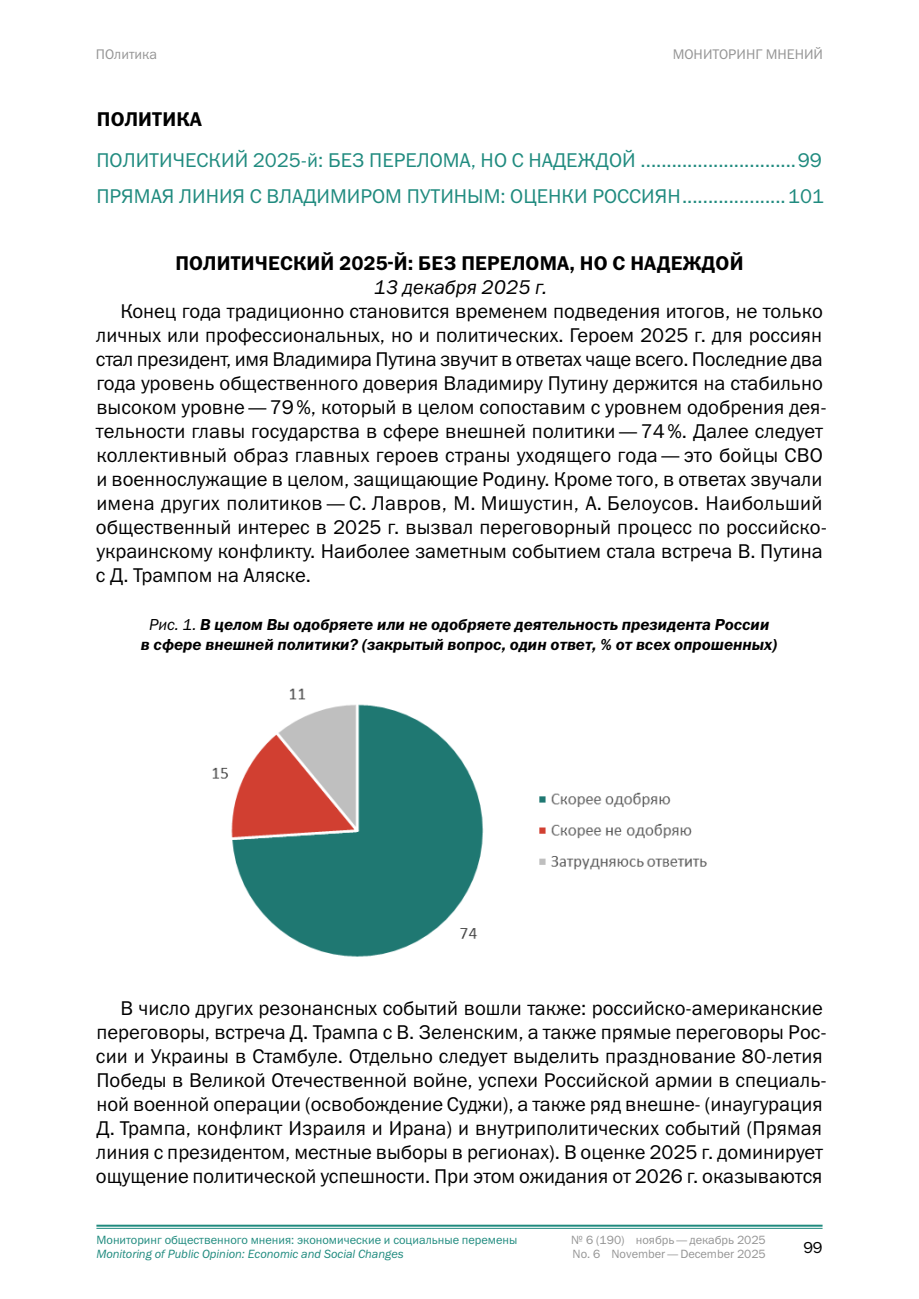
<style>
.page{position:relative;width:919px;height:1299px;background:#fff}
.page>*{position:absolute;margin:0;border:0;box-sizing:border-box;transform-origin:0 0}
.GENERAL_TEXT{font:20px/24px "Franklin Gothic ITC";color:#000}
.Digest_-_Article_tit{font:20px "Franklin Gothic ITC";color:#208b7f}
.Digest_-_Article_tit-2{font:600 20px "Franklin Gothic ITC";letter-spacing:.01em;color:#000}
.Digest_-_Article_dat{font:italic 20px "Franklin Gothic ITC";color:#000}
.Digest_-_Razdel{font:600 20px "Franklin Gothic ITC";letter-spacing:.01em;color:#000}
.Picture_number_and_t{font:italic 600 16px/19.2px "Franklin Gothic ITC";color:#000;text-align:center}
.t1{font:16px "Franklin Gothic ITC";color:#000}
.t2{font:14px "Franklin Gothic ITC";color:#959595}
.t3{font:12px "Franklin Gothic ITC";color:#208b7f}
.t4{font:12px "Franklin Gothic ITC";color:#959595}
.t5{font:italic 12px "Franklin Gothic ITC";color:#208b7f}
.s1{font-weight:400}
</style>
<div class="page">
<hr style="left:96px;top:1224px;width:726px;height:2px;background:#208b7f">
<hr style="left:96px;top:1227px;width:726px;height:1px;background:#208b7f">
<img style="left:212px;top:688px;width:495px;height:269px">
<p class="t2" style="left:96px;top:46px;width:63px">ПОлитика</p>
<p class="t2" style="left:672px;top:46px;width:152px">МОНИТОРИНГ МНЕНИЙ</p>
<p class="Digest_-_Razdel" style="left:97px;top:107px;width:107px">ПОЛИТИКА</p>
<p class="Digest_-_Article_tit" style="left:96px;top:148px;width:727px">ПОЛИТИЧЕСКИЙ 2025‑й: БЕЗ ПЕРЕЛОМА, НО С НАДЕЖДОЙ ..............................99</p>
<p class="Digest_-_Article_tit" style="left:96px;top:183px;width:729px">ПРЯМАЯ ЛИНИЯ С ВЛАДИМИРОМ ПУТИНЫМ: ОЦЕНКИ РОССИЯН....................101</p>
<p class="Digest_-_Article_tit-2" style="left:175px;top:251px;width:569px">ПОЛИТИЧЕСКИЙ 2025‑Й: БЕЗ ПЕРЕЛОМА, НО С НАДЕЖДОЙ</p>
<p class="Digest_-_Article_dat" style="left:374px;top:276px;width:175px">13 декабря 2025 г.</p>
<p class="GENERAL_TEXT" style="left:96px;top:299px;width:732px;text-indent:25px">Конец года традиционно становится временем подведения итогов, не только личных или профессиональных, но и политических. Героем 2025 г. для россиян стал президент, имя Владимира Путина звучит в ответах чаще всего. Последние два года уровень общественного доверия Владимиру Путину держится на стабильно высоком уровне— 79%, который в целом сопоставим с уровнем одобрения дея‑ тельности главы государства в сфере внешней политики— 74%. Далее следует коллективный образ главных героев страны уходящего года— это бойцы СВО и военнослужащие в целом, защищающие Родину. Кроме того, в ответах звучали имена других политиков— С. Лавров, М. Мишустин, А. Белоусов. Наибольший общественный интерес в 2025 г. вызвал переговорный процесс по российско-- украинскому конфликту. Наиболее заметным событием стала встреча В. Путина с Д. Трампом на Аляске.</p>
<p class="Picture_number_and_t" style="left:141px;top:616px;width:638px"><span class="s1">Рис. 1.</span> В целом Вы одобряете или не одобряете деятельность президента России<br>в сфере внешней политики? (закрытый вопрос, один ответ, % от всех опрошенных)</p>
<p class="GENERAL_TEXT" style="left:96px;top:995px;width:732px;text-indent:24px">В число других резонансных событий вошли также: российско--американские переговоры, встреча Д. Трампа с В. Зеленским, а также прямые переговоры Рос‑ сии и Украины в Стамбуле. Отдельно следует выделить празднование 80‑летия Победы в Великой Отечественной войне, успехи Российской армии в специаль‑ ной военной операции (освобождение Суджи), а также ряд внешне- (инаугурация Д. Трампа, конфликт Израиля и Ирана) и внутриполитических событий (Прямая линия с президентом, местные выборы в регионах). В оценке 2025 г. доминирует ощущение политической успешности. При этом ожидания от 2026 г. оказываются</p>
<p class="t3" style="left:96px;top:1232px;width:422px">Мониторинг общественного мнения: экономические и социальные перемены</p>
<p class="t4" style="left:571px;top:1232px;width:196px">№ 6 (190) ноябрь—декабрь 2025</p>
<p class="t5" style="left:96px;top:1247px;width:309px">Monitoring of Public Opinion: Economic and Social Changes</p>
<p class="t4" style="left:572px;top:1246px;width:195px">No. 6 November—December 2025</p>
<p class="t1" style="left:803px;top:1237px;width:21px">99</p>
</div>
